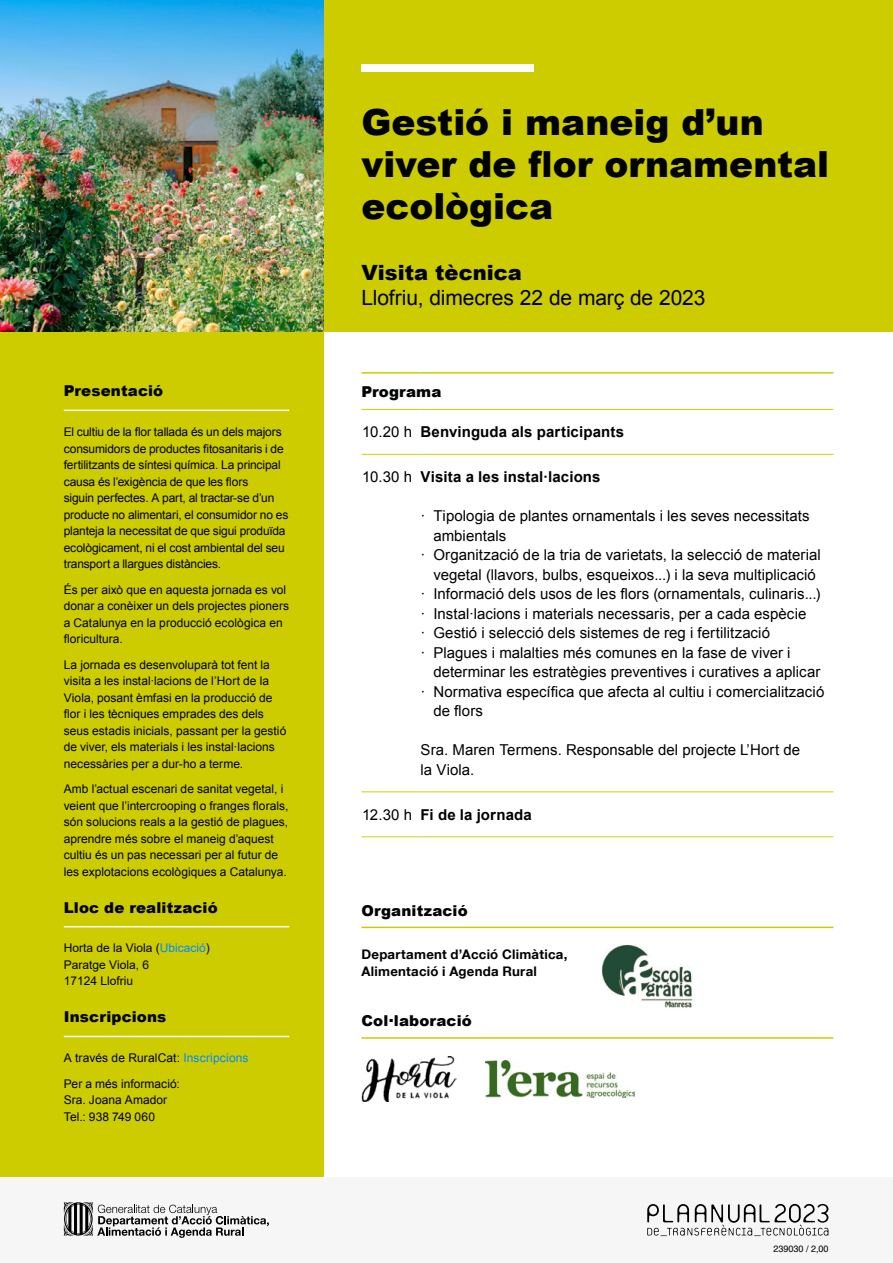
<style>
.page{position:relative;width:893px;height:1263px;background:#fff}
.page>*{position:absolute;margin:0;border:0;box-sizing:border-box;transform-origin:0 0}
.t1{font:900 36px/42px "Arial";color:#010202}
.t2{font:21px "Arial";letter-spacing:-.005em;color:#000}
.t3{font:900 21px "Arial";color:#000}
._8_Auto_-_Centre{font:15px/19.5px "Arial";letter-spacing:.005em;color:#000}
.t4{font:900 15px "Arial";letter-spacing:.01em;color:#020304}
._8_Auto_-_Centre-2{font:700 15px "Arial";letter-spacing:.01em;color:#000}
._8_Auto_-_Left{font:15px "Arial";letter-spacing:-.01em;color:#000}
._8_Auto_-_Centre-3{font:700 13.2px "Helvetica Neue LT Com";letter-spacing:.02em;color:#000}
.t5{font:12px/16.5px "Arial";color:#000}
.t6{font:9px "Helvetica";color:#000}
.s1{color:#008dff}
</style>
<div class="page">
<div style="left:0;top:332px;width:323px;height:846px;background:#cc0"></div>
<div style="left:323px;top:0;width:570px;height:332px;background:#cc0"></div>
<div style="left:0;top:1178px;width:893px;height:85px;background:#f6f6f6"></div>
<svg style="left:64px;top:1202px;width:205px;height:36px"></svg>
<div style="left:361px;top:64px;width:173px;height:7px;background:#fff"></div>
<svg style="left:647px;top:1204px;width:181px;height:32px"></svg>
<hr style="left:361px;top:927px;width:472px;height:1px;background:#cc0">
<hr style="left:361px;top:1037px;width:472px;height:2px;background:#cc0">
<hr style="left:64px;top:410px;width:225px;height:1px;background:#fff">
<hr style="left:64px;top:926px;width:225px;height:1px;background:#fff">
<hr style="left:64px;top:1036px;width:225px;height:1px;background:#fff">
<hr style="left:361px;top:409px;width:60px;height:1px;background:#cdd500">
<hr style="left:421px;top:409px;width:412px;height:1px;background:#cdd500">
<hr style="left:361px;top:454px;width:60px;height:1px;background:#cdd500">
<hr style="left:421px;top:454px;width:412px;height:1px;background:#cdd500">
<hr style="left:361px;top:791px;width:60px;height:1px;background:#cdd500">
<hr style="left:421px;top:791px;width:412px;height:1px;background:#cdd500">
<hr style="left:361px;top:836px;width:60px;height:1px;background:#cdd500">
<hr style="left:421px;top:836px;width:412px;height:1px;background:#cdd500">
<hr style="left:361px;top:372px;width:60px;height:2px;background:#cc0">
<hr style="left:421px;top:372px;width:412px;height:2px;background:#cc0">
<img style="left:602px;top:944px;width:90px;height:64px">
<img style="left:486px;top:1060px;width:148px;height:37px">
<img style="left:0;top:0;width:323px;height:332px">
<img style="left:361px;top:1057px;width:96px;height:44px">
<p class="t4" style="left:64px;top:380px;width:101px">Presentació</p>
<p class="t5" style="left:64px;top:424px;width:226px">El cultiu de la flor tallada és un dels majors consumidors de productes fitosanitaris i de fertilitzants de síntesi química. La principal causa és l’exigència de que les flors<br>siguin perfectes. A part, al tractar-se d’un producte no alimentari, el consumidor no es planteja la necessitat de que sigui produïda ecològicament, ni el cost ambiental del seu transport a llargues distàncies.</p>
<p class="t5" style="left:64px;top:581px;width:227px">És per això que en aquesta jornada es vol donar a conèixer un dels projectes pioners a Catalunya en la producció ecològica en floricultura.</p>
<p class="t5" style="left:64px;top:656px;width:224px">La jornada es desenvoluparà tot fent la visita a les instal·lacions de l’Hort de la Viola, posant èmfasi en la producció de flor i les tècniques emprades des dels seus estadis inicials, passant per la gestió de viver, els materials i les instal·lacions necessàries per a dur-ho a terme.</p>
<p class="t5" style="left:64px;top:781px;width:226px">Amb l’actual escenari de sanitat vegetal, i veient que l’intercrooping o franges florals, són solucions reals a la gestió de plagues, aprendre més sobre el maneig d’aquest cultiu és un pas necessari per al futur de les explotacions ecològiques a Catalunya.</p>
<p class="t4" style="left:64px;top:896px;width:155px">Lloc de realització</p>
<p class="t5" style="left:64px;top:940px;width:148px">Horta de la Viola (<span class="s1">Ubicació</span>)<br>Paratge Viola, 6<br>17124 Llofriu</p>
<p class="t4" style="left:64px;top:1006px;width:104px">Inscripcions</p>
<p class="t5" style="left:64px;top:1050px;width:186px">A través de RuralCat: <span class="s1">Inscripcions</span></p>
<p class="t5" style="left:64px;top:1075px;width:117px">Per a més informació:</p>
<p class="t5" style="left:64px;top:1092px;width:105px">Sra. Joana Amador</p>
<p class="t5" style="left:64px;top:1108px;width:93px">Tel.: 938 749 060</p>
<p class="t1" style="left:361px;top:100px;width:404px">Gestió i maneig d’un</p>
<p class="t1" style="left:361px;top:142px;width:469px">viver de flor ornamental ecològica</p>
<p class="t3" style="left:361px;top:257px;width:162px">Visita tècnica</p>
<p class="t2" style="left:361px;top:284px;width:346px">Llofriu, dimecres 22 de març de 2023</p>
<p class="t4" style="left:361px;top:380px;width:82px">Programa</p>
<p class="_8_Auto_-_Left" style="left:362px;top:422px;width:51px">10.20 h</p>
<p class="_8_Auto_-_Centre-2" style="left:421px;top:422px;width:205px">Benvinguda als participants</p>
<p class="_8_Auto_-_Left" style="left:362px;top:467px;width:51px">10.30 h</p>
<p class="_8_Auto_-_Centre-2" style="left:421px;top:467px;width:181px">Visita a les instal·lacions</p>
<p class="_8_Auto_-_Centre" style="left:433px;top:506px;width:378px;text-indent:-13px">· Tipologia de plantes ornamentals i les seves necessitats ambientals</p>
<p class="_8_Auto_-_Centre" style="left:421px;top:545px;width:402px;text-align:center">· Organització de la tria de varietats, la selecció de material vegetal (llavors, bulbs, esqueixos...) i la seva multiplicació</p>
<p class="_8_Auto_-_Centre" style="left:421px;top:584px;width:401px">· Informació dels usos de les flors (ornamentals, culinaris...)</p>
<p class="_8_Auto_-_Centre" style="left:421px;top:604px;width:387px">· Instal·lacions i materials necessaris, per a cada espècie</p>
<p class="_8_Auto_-_Centre" style="left:421px;top:623px;width:351px">· Gestió i selecció dels sistemes de reg i fertilització</p>
<p class="_8_Auto_-_Centre" style="left:433px;top:643px;width:389px;text-indent:-13px">· Plagues i malalties més comunes en la fase de viver i determinar les estratègies preventives i curatives a aplicar</p>
<p class="_8_Auto_-_Centre" style="left:433px;top:682px;width:392px;text-indent:-13px">· Normativa específica que afecta al cultiu i comercialització de flors</p>
<p class="_8_Auto_-_Centre" style="left:421px;top:740px;width:381px">Sra. Maren Termens. Responsable del projecte L’Hort de</p>
<p class="_8_Auto_-_Centre" style="left:421px;top:760px;width:55px">la Viola.</p>
<p class="_8_Auto_-_Left" style="left:362px;top:805px;width:51px">12.30 h</p>
<p class="_8_Auto_-_Centre-2" style="left:421px;top:805px;width:113px">Fi de la jornada</p>
<p class="t4" style="left:361px;top:899px;width:108px">Organització</p>
<p class="_8_Auto_-_Centre-3" style="left:361px;top:946px;width:208px">Departament d’Acció Climàtica,</p>
<p class="_8_Auto_-_Centre-3" style="left:361px;top:963px;width:177px">Alimentació i Agenda Rural</p>
<p class="t4" style="left:361px;top:1010px;width:112px">Col·laboració</p>
<p class="t6" style="left:773px;top:1243px;width:57px">239030 / 2,00</p>
</div>
